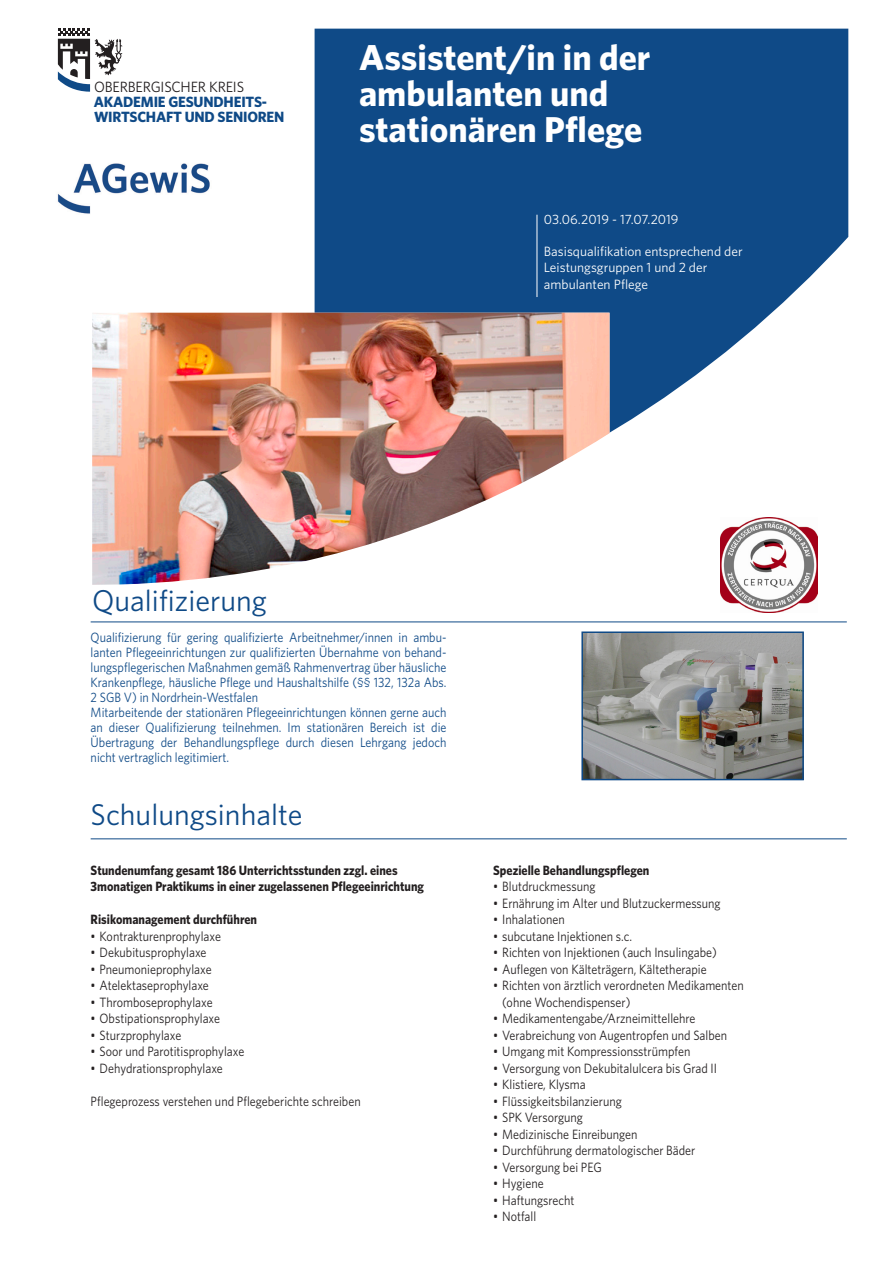
<style>
.page{position:relative;width:893px;height:1263px;background:#fff}
.page>*{position:absolute;margin:0;border:0;box-sizing:border-box;transform-origin:0 0}
.t1{font:700 36px "Whitney";color:#fff}
.t2{font:30px "Whitney";color:#0f4a87}
.t3{font:700 14.85px "Whitney";letter-spacing:-.015em;color:#0f4a87}
.t4{font:14.85px "Whitney";letter-spacing:-.015em;color:#231f20}
.Fließtext{font:13.5px "Whitney";color:#231f20;scale:.9 1}
.Fließtext-2{font:13.5px/15px "Whitney";color:#0f4a87;text-align:justify;scale:.9 1}
.Fließtext-3{font:700 13.5px "Whitney";color:#231f20;scale:.9 1}
.t5{font:13.5px "Whitney";color:#fff}
</style>
<div class="page">
<hr style="left:91px;top:621px;width:756px;height:1px;background:#0f4a87">
<svg style="left:315px;top:29px;width:533px;height:405px;background:#2b5f95"></svg>
<hr style="left:537px;top:215px;width:1px;height:82px;background:#fff">
<hr style="left:91px;top:838px;width:756px;height:1px;background:#0f4a87">
<img style="left:92px;top:313px;width:517px;height:272px">
<img style="left:584px;top:634px;width:217px;height:143px">
<div style="left:581px;top:631px;width:223px;height:149px;border:2px solid #0f4a87"></div>
<svg style="left:58px;top:29px;width:64px;height:63px"></svg>
<img style="left:57px;top:163px;width:153px;height:51px">
<img style="left:720px;top:517px;width:98px;height:95px">
<p class="t4" style="left:94px;top:77px;width:151px">OBERBERGISCHER KREIS</p>
<p class="t3" style="left:94px;top:92px;width:175px">AKADEMIE GESUNDHEITS-</p>
<p class="t3" style="left:94px;top:107px;width:192px">WIRTSCHAFT UND SENIOREN</p>
<p class="t1" style="left:359px;top:34px;width:293px">Assistent/in in der</p>
<p class="t1" style="left:359px;top:70px;width:251px">ambulanten und</p>
<p class="t1" style="left:359px;top:106px;width:285px">stationären Pflege</p>
<p class="t5" style="left:544px;top:210px;width:136px">03.06.2019 - 17.07.2019</p>
<p class="t5" style="left:544px;top:243px;width:200px">Basisqualifikation entsprechend der</p>
<p class="t5" style="left:544px;top:259px;width:165px">Leistungsgruppen 1 und 2 der</p>
<p class="t5" style="left:544px;top:275px;width:106px">ambulanten Pflege</p>
<p class="t2" style="left:92px;top:580px;width:176px">Qualifizierung</p>
<p class="Fließtext-2" style="left:91px;top:630px;width:397px">Qualifizierung für gering qualifizierte Arbeitnehmer/innen in ambu&shy;lanten Pflegeeinrichtungen zur qualifizierten Übernahme von behand&shy;lungspflegerischen Maßnahmen gemäß Rahmenvertrag über häusliche Krankenpflege, häusliche Pflege und Haushaltshilfe (§§ 132, 132a Abs.<br>2 SGB V) in Nordrhein-Westfalen</p>
<p class="Fließtext-2" style="left:91px;top:705px;width:397px">Mitarbeitende der stationären Pflegeeinrichtungen können gerne auch an dieser Qualifizierung teilnehmen. Im stationären Bereich ist die Übertragung der Behandlungspflege durch diesen Lehrgang jedoch nicht vertraglich legitimiert.</p>
<p class="t2" style="left:91px;top:795px;width:213px">Schulungsinhalte</p>
<p class="Fließtext-3" style="left:91px;top:861px;width:343px">Stundenumfang gesamt 186 Unterrichtsstunden zzgl. eines</p>
<p class="Fließtext-3" style="left:91px;top:877px;width:372px">3monatigen Praktikums in einer zugelassenen Pflegeeinrichtung</p>
<p class="Fließtext-3" style="left:91px;top:910px;width:187px">Risikomanagement durchführen</p>
<p class="Fließtext" style="left:91px;top:927px;width:146px">• Kontrakturenprophylaxe</p>
<p class="Fließtext" style="left:91px;top:943px;width:130px">• Dekubitusprophylaxe</p>
<p class="Fließtext" style="left:91px;top:960px;width:136px">• Pneumonieprophylaxe</p>
<p class="Fließtext" style="left:91px;top:976px;width:133px">• Atelektaseprophylaxe</p>
<p class="Fließtext" style="left:91px;top:993px;width:137px">• Thromboseprophylaxe</p>
<p class="Fließtext" style="left:91px;top:1009px;width:145px">• Obstipationsprophylaxe</p>
<p class="Fließtext" style="left:91px;top:1026px;width:102px">• Sturzprophylaxe</p>
<p class="Fließtext" style="left:91px;top:1042px;width:172px">• Soor und Parotitisprophylaxe</p>
<p class="Fließtext" style="left:91px;top:1059px;width:148px">• Dehydrationsprophylaxe</p>
<p class="Fließtext" style="left:91px;top:1092px;width:302px">Pflegeprozess verstehen und Pflegeberichte schreiben</p>
<p class="Fließtext-3" style="left:493px;top:861px;width:175px">Spezielle Behandlungspflegen</p>
<p class="Fließtext" style="left:493px;top:877px;width:115px">• Blutdruckmessung</p>
<p class="Fließtext" style="left:493px;top:894px;width:254px">• Ernährung im Alter und Blutzuckermessung</p>
<p class="Fließtext" style="left:493px;top:910px;width:81px">• Inhalationen</p>
<p class="Fließtext" style="left:493px;top:927px;width:156px">• subcutane Injektionen s.c.</p>
<p class="Fließtext" style="left:493px;top:943px;width:250px">• Richten von Injektionen (auch Insulingabe)</p>
<p class="Fließtext" style="left:493px;top:960px;width:239px">• Auflegen von Kälteträgern, Kältetherapie</p>
<p class="Fließtext" style="left:493px;top:976px;width:280px">• Richten von ärztlich verordneten Medikamenten</p>
<p class="Fließtext" style="left:502px;top:993px;width:144px">(ohne Wochendispenser)</p>
<p class="Fließtext" style="left:493px;top:1009px;width:226px">• Medikamentengabe/Arzneimittellehre</p>
<p class="Fließtext" style="left:493px;top:1026px;width:261px">• Verabreichung von Augentropfen und Salben</p>
<p class="Fließtext" style="left:493px;top:1042px;width:221px">• Umgang mit Kompressionsstrümpfen</p>
<p class="Fließtext" style="left:493px;top:1059px;width:250px">• Versorgung von Dekubitalulcera bis Grad II</p>
<p class="Fließtext" style="left:493px;top:1075px;width:104px">• Klistiere, Klysma</p>
<p class="Fließtext" style="left:493px;top:1092px;width:144px">• Flüssigkeitsbilanzierung</p>
<p class="Fließtext" style="left:493px;top:1108px;width:101px">• SPK Versorgung</p>
<p class="Fließtext" style="left:493px;top:1125px;width:162px">• Medizinische Einreibungen</p>
<p class="Fließtext" style="left:493px;top:1141px;width:226px">• Durchführung dermatologischer Bäder</p>
<p class="Fließtext" style="left:493px;top:1158px;width:122px">• Versorgung bei PEG</p>
<p class="Fließtext" style="left:493px;top:1174px;width:58px">• Hygiene</p>
<p class="Fließtext" style="left:493px;top:1191px;width:92px">• Haftungsrecht</p>
<p class="Fließtext" style="left:493px;top:1207px;width:49px">• Notfall</p>
</div>
